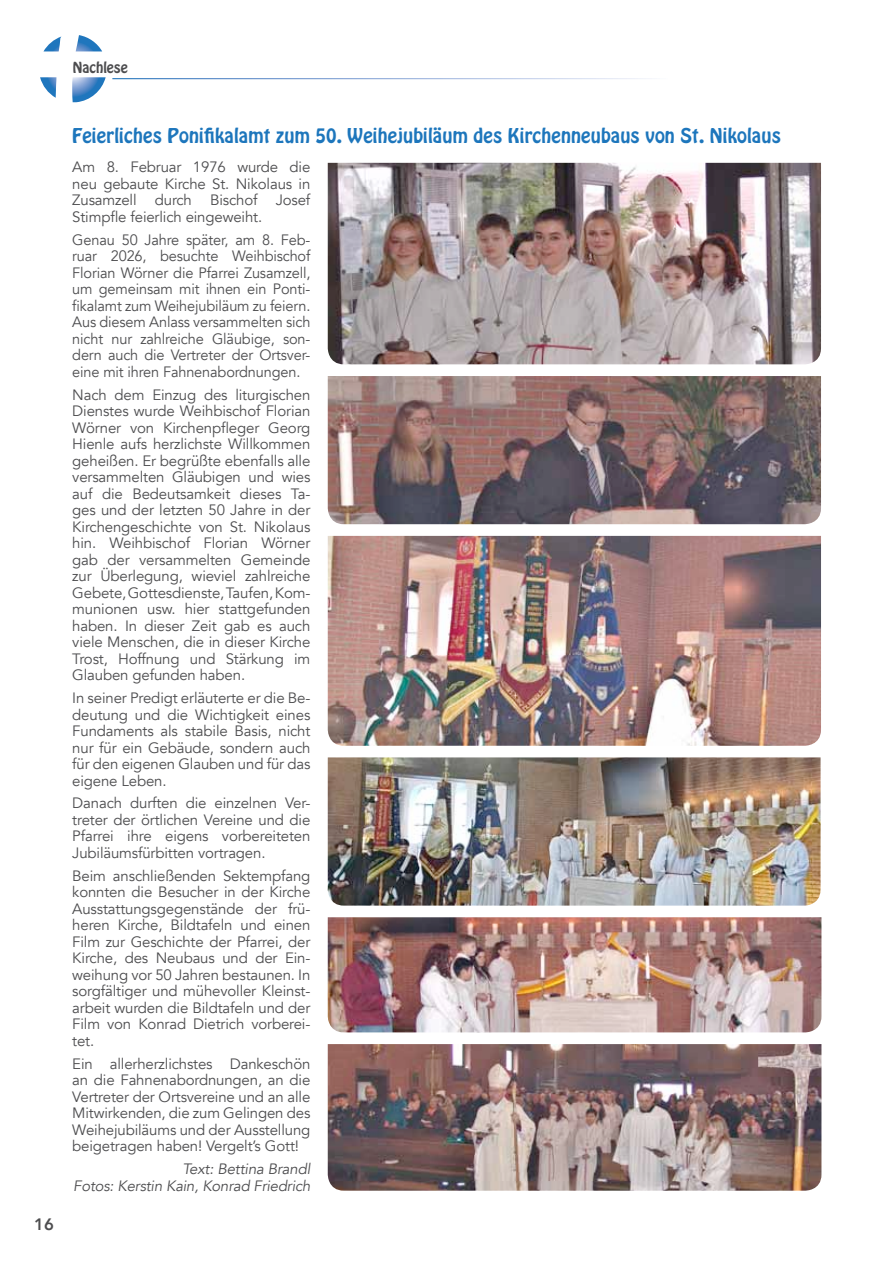
<style>
.page{position:relative;width:893px;height:1263px;background:#fff}
.page>*{position:absolute;margin:0;border:0;box-sizing:border-box;transform-origin:0 0}
.t1{font:18px "Hobo Std";letter-spacing:.01em;color:#1d76bc}
.t2{font:800 16.5px "Avenir";color:#4d4d4f}
.t3{font:15px/16.5px "Avenir";letter-spacing:-.01em;color:#4d4d4f;text-align:justify}
.t4{font:italic 15px/16.5px "Avenir";letter-spacing:-.01em;color:#4d4d4f;text-align:right}
.t5{font:13.5px "Hobo Std";color:#4d4d4f}
</style>
<div class="page">
<svg style="left:40px;top:35px;width:66px;height:67px"></svg>
<img style="left:328px;top:757px;width:493px;height:149px">
<img style="left:328px;top:163px;width:493px;height:201px">
<img style="left:328px;top:917px;width:493px;height:115px">
<img style="left:328px;top:536px;width:493px;height:210px">
<img style="left:328px;top:1044px;width:493px;height:147px">
<img style="left:328px;top:376px;width:493px;height:148px">
<p class="t5" style="left:73px;top:58px;width:57px">Nachlese</p>
<p class="t2" style="left:34px;top:1211px;width:21px">16</p>
<p class="t1" style="left:72px;top:123px;width:710px">Feierliches Ponifikalamt zum 50. Weihejubiläum des Kirchenneubaus von St. Nikolaus</p>
<p class="t3" style="left:72px;top:159px;width:240px">Am 8. Februar 1976 wurde die neu gebaute Kirche St. Nikolaus in Zusamzell durch Bischof Josef Stimpfle feierlich eingeweiht.</p>
<p class="t3" style="left:72px;top:232px;width:240px">Genau 50 Jahre später, am 8. Feb&shy;ruar 2026, besuchte Weihbischof Florian Wörner die Pfarrei Zusamzell, um gemeinsam mit ihnen ein Ponti&shy;fikalamt zum Weihejubiläum zu feiern.<br>Aus diesem Anlass versammelten sich nicht nur zahlreiche Gläubige, son&shy;dern auch die Vertreter der Ortsver&shy;eine mit ihren Fahnenabordnungen.</p>
<p class="t3" style="left:72px;top:386px;width:240px">Nach dem Einzug des liturgischen Dienstes wurde Weihbischof Florian Wörner von Kirchenpfleger Georg Hienle aufs herzlichste Willkommen geheißen. Er begrüßte ebenfalls alle versammelten Gläubigen und wies auf die Bedeutsamkeit dieses Ta&shy;ges und der letzten 50 Jahre in der Kirchengeschichte von St. Nikolaus hin. Weihbischof Florian Wörner gab der versammelten Gemeinde zur Überlegung, wieviel zahlreiche Gebete, Gottesdienste, Taufen, Kom&shy;munionen usw. hier stattgefunden haben. In dieser Zeit gab es auch viele Menschen, die in dieser Kirche Trost, Hoffnung und Stärkung im Glauben gefunden haben.</p>
<p class="t3" style="left:72px;top:690px;width:240px">In seiner Predigt erläuterte er die Be&shy;deutung und die Wichtigkeit eines Fundaments als stabile Basis, nicht nur für ein Gebäude, sondern auch für den eigenen Glauben und für das eigene Leben.</p>
<p class="t3" style="left:72px;top:795px;width:240px">Danach durften die einzelnen Ver&shy;treter der örtlichen Vereine und die Pfarrei ihre eigens vorbereiteten Jubiläumsfürbitten vortragen.</p>
<p class="t3" style="left:72px;top:868px;width:240px">Beim anschließenden Sektempfang konnten die Besucher in der Kirche Ausstattungsgegenstände der frü&shy;heren Kirche, Bildtafeln und einen Film zur Geschichte der Pfarrei, der Kirche, des Neubaus und der Ein&shy;weihung vor 50 Jahren bestaunen. In sorgfältiger und mühevoller Kleinst&shy;arbeit wurden die Bildtafeln und der Film von Konrad Dietrich vorberei&shy;tet.</p>
<p class="t3" style="left:72px;top:1056px;width:240px">Ein allerherzlichstes Dankeschön an die Fahnenabordnungen, an die Vertreter der Ortsvereine und an alle Mitwirkenden, die zum Gelingen des Weihejubiläums und der Ausstellung beigetragen haben! Vergelt’s Gott!</p>
<p class="t4" style="left:73px;top:1161px;width:239px">Text: Bettina Brandl<br>Fotos: Kerstin Kain, Konrad Friedrich</p>
</div>
